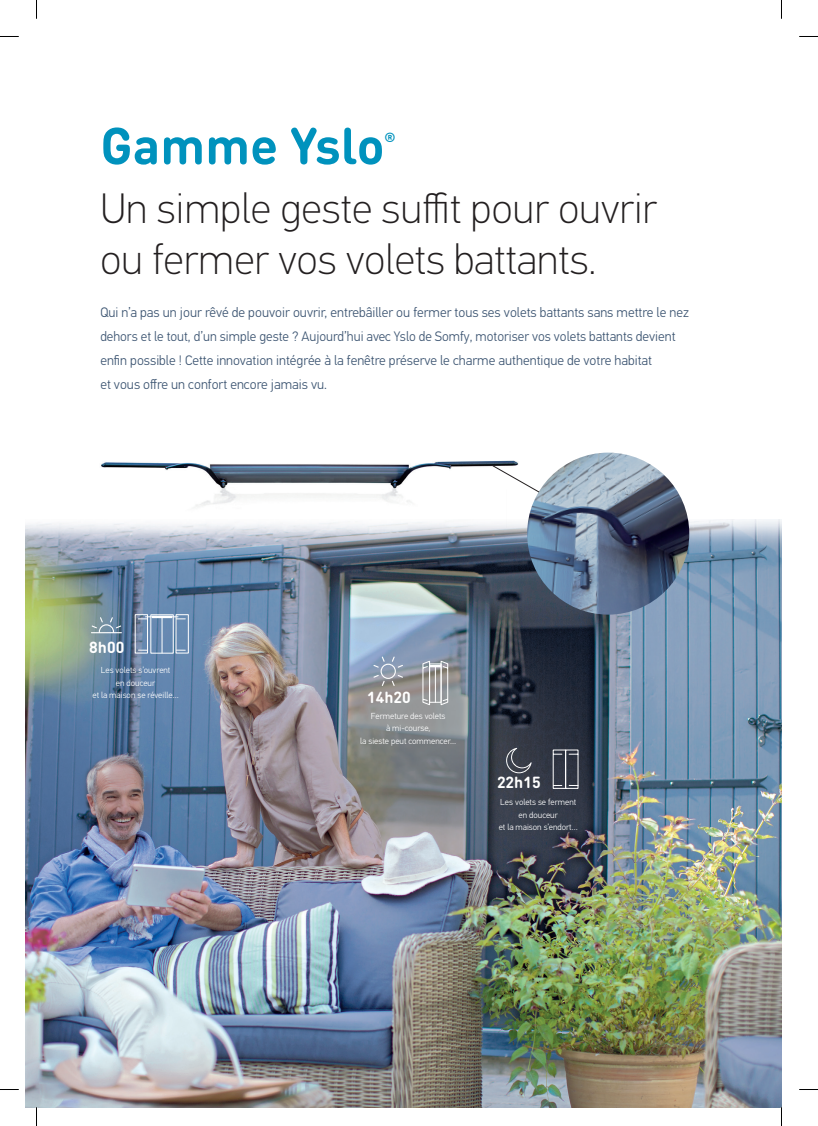
<style>
.page{position:relative;width:818px;height:1126px;background:#fff}
.page>*{position:absolute;margin:0;border:0;box-sizing:border-box;transform-origin:0 0}
.t1{font:700 51.25px "DIN Round Pro";color:#0092bd}
.t2{font:100 42.5px/51.2px "PF Din Text Pro";color:#231f20}
.t3{font:700 15.88px "DIN Round Pro";color:#fff}
.t4{font:300 13.75px/23.8px "PF Din Text Pro";color:#3d5572}
.t5{font:700 13.12px "DIN Round Pro";color:#0092bd}
.t6{font:300 8.75px/12.5px "PF Din Text Pro";color:#fff;text-align:center}
</style>
<div class="page">
<img style="left:26px;top:519px;width:755px;height:588px">
<img style="left:91px;top:460px;width:436px;height:67px">
<img style="left:527px;top:452px;width:161px;height:162px;border-radius:81px">
<svg style="left:491px;top:465px;width:48px;height:28px"></svg>
<svg style="left:92px;top:617px;width:29px;height:15px"></svg>
<hr style="left:91px;top:632px;width:31px;height:1px;background:#fff">
<div style="left:175px;top:614px;width:14px;height:39px;border:1px solid #fff"></div>
<svg style="left:134px;top:613px;width:51px;height:41px"></svg>
<svg style="left:373px;top:656px;width:30px;height:30px"></svg>
<svg style="left:421px;top:660px;width:27px;height:46px"></svg>
<svg style="left:506px;top:747px;width:25px;height:26px"></svg>
<svg style="left:552px;top:749px;width:26px;height:40px"></svg>
<svg style="left:0;top:36px;width:19px;height:1px"></svg>
<svg style="left:799px;top:36px;width:18px;height:1px"></svg>
<svg style="left:0;top:1089px;width:19px;height:1px"></svg>
<svg style="left:799px;top:1089px;width:18px;height:1px"></svg>
<svg style="left:36px;top:0;width:1px;height:19px"></svg>
<svg style="left:36px;top:1107px;width:1px;height:18px"></svg>
<p class="t1" style="left:100px;top:110px;width:285px">Gamme Yslo</p>
<p class="t5" style="left:384px;top:128px;width:13px">®</p>
<p class="t2" style="left:100px;top:183px;width:558px">Un simple geste suffit pour ouvrir ou fermer vos volets battants.</p>
<p class="t4" style="left:100px;top:301px;width:589px">Qui n’a pas un jour rêvé de pouvoir ouvrir, entrebâiller ou fermer tous ses volets battants sans mettre le nez dehors et le tout, d’un simple geste ? Aujourd’hui avec Yslo de Somfy, motoriser vos volets battants devient enfin possible ! Cette innovation intégrée à la fenêtre préserve le charme authentique de votre habitat<br>et vous offre un confort encore jamais vu.</p>
<p class="t3" style="left:89px;top:636px;width:37px">8h00</p>
<p class="t6" style="left:92px;top:664px;width:88px">Les volets s’ouvrent<br>en douceur<br>et la maison se réveille…</p>
<p class="t3" style="left:367px;top:686px;width:45px">14h20</p>
<p class="t6" style="left:360px;top:709px;width:97px">Fermeture des volets<br>à mi-course,<br>la sieste peut commencer…</p>
<p class="t3" style="left:496px;top:771px;width:45px">22h15</p>
<p class="t6" style="left:500px;top:796px;width:77px">Les volets se ferment en douceur</p>
<p class="t6" style="left:498px;top:821px;width:80px">et la maison s’endort…</p>
</div>
